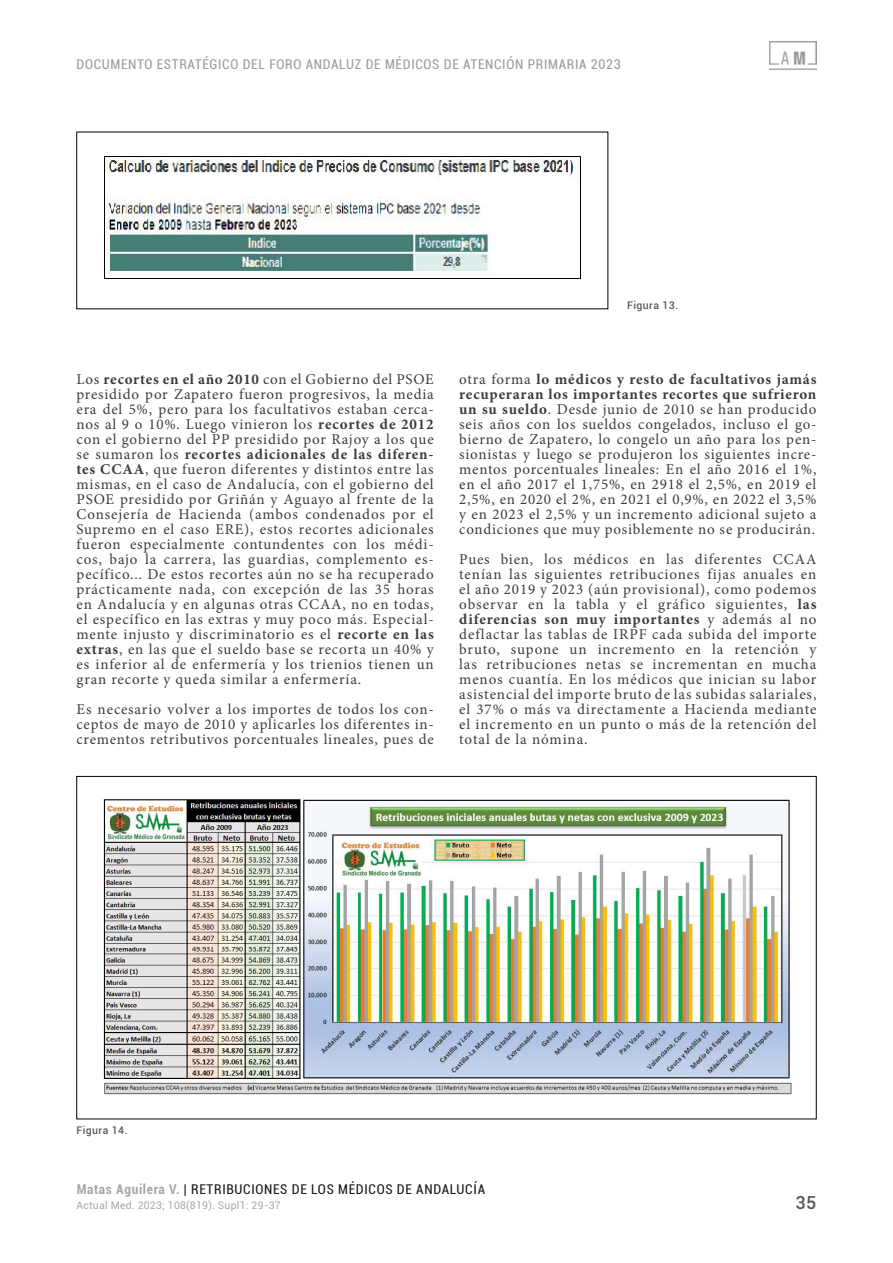
<style>
.page{position:relative;width:893px;height:1263px;background:#fff}
.page>*{position:absolute;margin:0;border:0;box-sizing:border-box;transform-origin:0 0}
.t1{font:500 18px "Roboto";color:#575756}
.AM{font:15px/15px "Minion Pro";letter-spacing:.05em;color:#3c3c3b;text-align:justify}
.t2{font:condensed 13.5px "Roboto";letter-spacing:.05em;color:#9d9d9c}
.t3{font:condensed 13.5px "Roboto";letter-spacing:.05em;color:#000}
.t4{font:10.5px "Roboto";letter-spacing:.02em;color:#9d9d9c}
.Pie-Foto-Tabla{font:500 10.5px "Roboto";letter-spacing:.04em;color:#575756}
.s1{font-weight:700}
.s2{font-weight:700;color:#9d9d9c}
</style>
<div class="page">
<img style="left:770px;top:41px;width:46px;height:29px">
<img style="left:105px;top:156px;width:475px;height:123px">
<img style="left:100px;top:797px;width:692px;height:298px">
<p class="t2" style="left:77px;top:55px;width:546px">DOCUMENTO ESTRATÉGICO DEL FORO ANDALUZ DE MÉDICOS DE ATENCIÓN PRIMARIA 2023</p>
<p class="AM" style="left:77px;top:372px;width:359px">Los <span class="s1">recortes en el año 2010</span> con el Gobierno del PSOE presidido por Zapatero fueron progresivos, la media era del 5%, pero para los facultativos estaban cerca&shy;nos al 9 o 10%. Luego vinieron los <span class="s1">recortes de 2012 </span>con el gobierno del PP presidido por Rajoy a los que se sumaron los <span class="s1">recortes adicionales de las diferen&shy;tes CCAA</span>, que fueron diferentes y distintos entre las mismas, en el caso de Andalucía, con el gobierno del PSOE presidido por Griñán y Aguayo al frente de la Consejería de Hacienda (ambos condenados por el Supremo en el caso ERE), estos recortes adicionales fueron especialmente contundentes con los médi&shy;cos, bajo la carrera, las guardias, complemento es&shy;pecífico... De estos recortes aún no se ha recuperado prácticamente nada, con excepción de las 35 horas en Andalucía y en algunas otras CCAA, no en todas, el específico en las extras y muy poco más. Especial&shy;mente injusto y discriminatorio es el <span class="s1">recorte en las extras</span>, en las que el sueldo base se recorta un 40% y es inferior al de enfermería y los trienios tienen un gran recorte y queda similar a enfermería.</p>
<p class="AM" style="left:77px;top:702px;width:359px">Es necesario volver a los importes de todos los con&shy;ceptos de mayo de 2010 y aplicarles los diferentes in&shy;crementos retributivos porcentuales lineales, pues de</p>
<p class="Pie-Foto-Tabla" style="left:627px;top:298px;width:53px">Figura 13.</p>
<p class="AM" style="left:459px;top:372px;width:359px">otra forma <span class="s1">lo médicos y resto de facultativos jamás recuperaran los importantes recortes que sufrieron un su sueldo</span>. Desde junio de 2010 se han producido seis años con los sueldos congelados, incluso el go&shy;bierno de Zapatero, lo congelo un año para los pen&shy;sionistas y luego se produjeron los siguientes incre&shy;mentos porcentuales lineales: En el año 2016 el 1%, en el año 2017 el 1,75%, en 2918 el 2,5%, en 2019 el 2,5%, en 2020 el 2%, en 2021 el 0,9%, en 2022 el 3,5% y en 2023 el 2,5% y un incremento adicional sujeto a condiciones que muy posiblemente no se producirán.</p>
<p class="AM" style="left:459px;top:552px;width:359px">Pues bien, los médicos en las diferentes CCAA tenían las siguientes retribuciones fijas anuales en el año 2019 y 2023 (aún provisional), como podemos observar en la tabla y el gráfico siguientes, <span class="s1">las diferencias son muy importantes</span> y además al no deflactar las tablas de IRPF cada subida del importe bruto, supone un incremento en la retención y las retribuciones netas se incrementan en mucha menos cuantía. En los médicos que inician su labor asistencial del importe bruto de las subidas salariales, el 37% o más va directamente a Hacienda mediante el incremento en un punto o más de la retención del total de la nómina.</p>
<p class="Pie-Foto-Tabla" style="left:77px;top:1123px;width:53px">Figura 14.</p>
<p class="t3" style="left:77px;top:1180px;width:410px"><span class="s2">Matas Aguilera V.</span> | RETRIBUCIONES DE LOS MÉDICOS DE ANDALUCÍA</p>
<p class="t4" style="left:77px;top:1198px;width:206px">Actual Med. 2023; 108(819). Supl1: 29-37</p>
<p class="t1" style="left:795px;top:1190px;width:22px">35</p>
</div>
